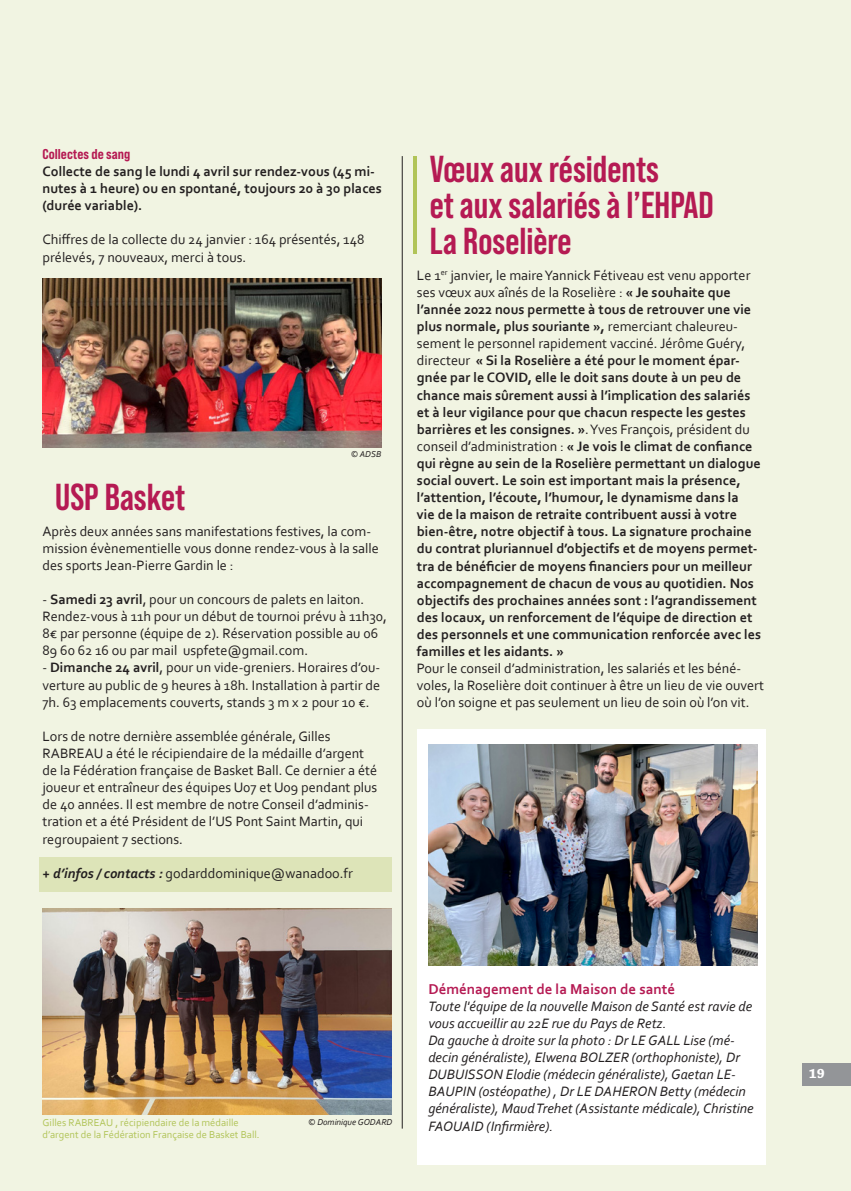
<style>
.page{position:relative;width:851px;height:1191px;background:#fff}
.page>*{position:absolute;margin:0;border:0;box-sizing:border-box;transform-origin:0 0}
.t1{font:700 37.5px/36px "Bebas Neue Pro";color:#b51a53}
.t2{font:700 15px "Corbel";color:#b51a53}
.t3{font:700 14.25px/17.1px "Corbel";color:#231f20}
.t4{font:14.25px/17.1px "Corbel";color:#231f20}
.t5{font:italic 14.25px/17.1px "Corbel";color:#231f20}
.t6{font:14.25px "Bebas Neue Pro Sm E Eb";color:#b51a53}
.t7{font:700 14.25px "Chaparral Pro";color:#fff}
.t8{font:10.5px "Corbel";color:#b1c458}
.t9{font:italic 9px "Corbel";color:#231f20}
.s1{font-weight:700}
.s2{font-weight:700;font-style:italic}
.s3{font-weight:400}
</style>
<div class="page">
<div style="left:0;top:0;width:850px;height:1191px;background:#f1f4e2"></div>
<img style="left:43px;top:279px;width:338px;height:169px">
<img style="left:43px;top:908px;width:348px;height:206px">
<div style="left:417px;top:729px;width:348px;height:436px;background:#fff"></div>
<img style="left:428px;top:744px;width:329px;height:221px">
<div style="left:39px;top:858px;width:352px;height:34px;background:#dde4b8"></div>
<hr style="left:413px;top:156px;width:4px;height:97px;background:#b1c458">
<hr style="left:402px;top:156px;width:1px;height:972px;background:#231f20">
<div style="left:801px;top:1063px;width:49px;height:23px;background:#939598"></div>
<p class="t6" style="left:43px;top:145px;width:89px">Collectes de sang</p>
<p class="t3" style="left:43px;top:162px;width:341px">Collecte de sang le lundi 4 avril sur rendez-vous (45 mi&shy;nutes à 1 heure) ou en spontané, toujours 20 à 30 places (durée variable).</p>
<p class="t4" style="left:43px;top:231px;width:323px">Chiffres de la collecte du 24 janvier : 164 présentés, 148 prélevés, 7 nouveaux, merci à tous.</p>
<p class="t9" style="left:351px;top:448px;width:32px">© ADSB</p>
<h1 class="t1" style="left:55px;top:478px;width:131px">USP Basket</h1>
<p class="t4" style="left:43px;top:522px;width:338px">Après deux années sans manifestations festives, la com&shy;mission évènementielle vous donne rendez-vous à la salle des sports Jean-Pierre Gardin le :</p>
<p class="t4" style="left:43px;top:590px;width:346px">- <span class="s1">Samedi 23 avril</span>, pour un concours de palets en laiton.<br>Rendez-vous à 11h pour un début de tournoi prévu à 11h30, 8€ par personne (équipe de 2). Réservation possible au 06<br>89 60 62 16 ou par mail uspfete@gmail.com.</p>
<p class="t4" style="left:43px;top:659px;width:339px;text-align:justify">- <span class="s1">Dimanche 24 avril</span>, pour un vide-greniers. Horaires d’ou&shy;verture au public de 9 heures à 18h. Installation à partir de 7h. 63 emplacements couverts, stands 3 m x 2 pour 10 €.</p>
<p class="t4" style="left:43px;top:727px;width:336px">Lors de notre dernière assemblée générale, Gilles RABREAU a été le récipiendaire de la médaille d’argent de la Fédération française de Basket Ball. Ce dernier a été joueur et entraîneur des équipes U07 et U09 pendant plus de 40 années. Il est membre de notre Conseil d’adminis&shy;tration et a été Président de l’US Pont Saint Martin, qui regroupaient 7 sections.</p>
<p class="t4" style="left:43px;top:864px;width:312px"><span class="s2">+ d’infos / contacts :</span> godarddominique@wanadoo.fr</p>
<h1 class="t1" style="left:429px;top:151px;width:285px">Vœux aux résidents<br>et aux salariés à l’EHPAD<br>La Roselière</h1>
<p class="t3" style="left:417px;top:266px;width:345px"><span class="s3">Le 1</span><sup>er</sup> <span class="s3">janvier, le maire Yannick Fétiveau est venu apporter ses vœux aux aînés de la Roselière :</span> « Je souhaite que l’année 2022 nous permette à tous de retrouver une vie plus normale, plus souriante », <span class="s3">remerciant chaleureu&shy;sement le personnel rapidement vacciné. Jérôme Guéry, directeur</span> « Si la Roselière a été pour le moment épar&shy;gnée par le COVID, elle le doit sans doute à un peu de chance mais sûrement aussi à l’implication des salariés et à leur vigilance pour que chacun respecte les gestes barrières et les consignes. »<span class="s3">. Yves François, président du conseil d’administration :</span> « Je vois le climat de confiance qui règne au sein de la Roselière permettant un dialogue social ouvert. Le soin est important mais la présence, l’attention, l’écoute, l’humour, le dynamisme dans la<br>vie de la maison de retraite contribuent aussi à votre bien-être, notre objectif à tous. La signature prochaine du contrat pluriannuel d’objectifs et de moyens permet&shy;tra de bénéficier de moyens financiers pour un meilleur accompagnement de chacun de vous au quotidien. Nos objectifs des prochaines années sont : l’agrandissement des locaux, un renforcement de l’équipe de direction et des personnels et une communication renforcée avec les familles et les aidants. »</p>
<p class="t4" style="left:417px;top:659px;width:348px">Pour le conseil d’administration, les salariés et les béné&shy;voles, la Roselière doit continuer à être un lieu de vie ouvert où l’on soigne et pas seulement un lieu de soin où l’on vit.</p>
<p class="t8" style="left:43px;top:1115px;width:198px">Gilles RABREAU , récipiendaire de la médaille</p>
<p class="t9" style="left:308px;top:1116px;width:86px">© Dominique GODARD</p>
<p class="t8" style="left:43px;top:1128px;width:218px">d’argent de la Fédération Française de Basket Ball.</p>
<p class="t2" style="left:428px;top:979px;width:248px">Déménagement de la Maison de santé</p>
<p class="t5" style="left:428px;top:997px;width:327px">Toute l'équipe de la nouvelle Maison de Santé est ravie de vous accueillir au 22E rue du Pays de Retz.<br>Da gauche à droite sur la photo : Dr LE GALL Lise (mé&shy;decin généraliste), Elwena BOLZER (orthophoniste), Dr DUBUISSON Elodie (médecin généraliste), Gaetan LE-BAUPIN (ostéopathe) , Dr LE DAHERON Betty (médecin généraliste), Maud Trehet (Assistante médicale), Christine FAOUAID (Infirmière).</p>
<p class="t7" style="left:808px;top:1064px;width:18px">19</p>
</div>
